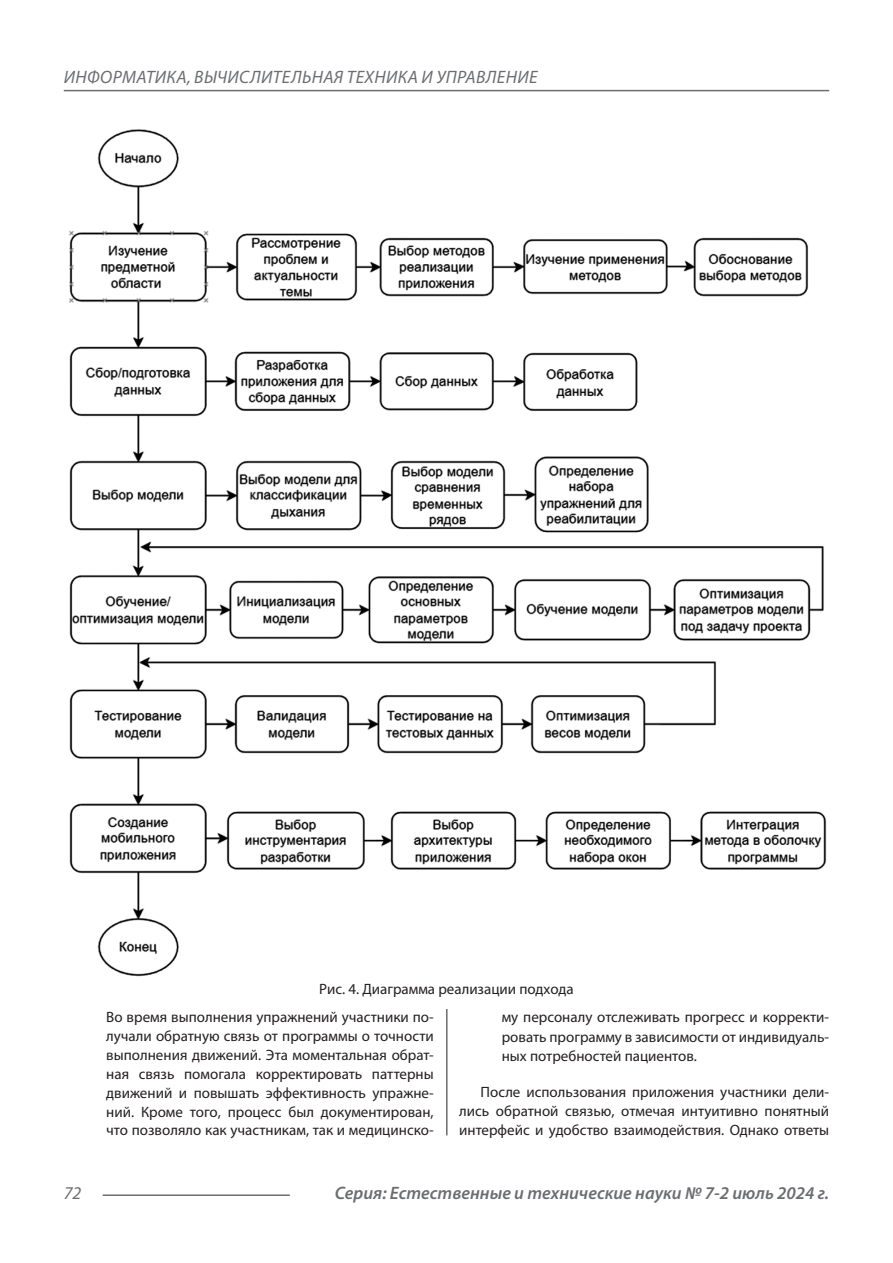
<style>
.page{position:relative;width:893px;height:1263px;background:#fff}
.page>*{position:absolute;margin:0;border:0;box-sizing:border-box;transform-origin:0 0}
.t1{font:italic 600 18px "Myriad Pro";color:#6c6d70}
.t2{font:italic 18px "Myriad Pro";letter-spacing:.02em;color:#6c6d70}
.Статья_текст{font:15px/18.8px "Myriad Pro";color:#231f20;text-align:justify}
</style>
<div class="page">
<hr style="left:446px;top:128px;width:1px;height:1007px;background:#231f20">
<hr style="left:103px;top:1194px;width:187px;height:2px;background:#6c6d70">
<hr style="left:64px;top:90px;width:765px;height:1px;background:#6c6d70">
<div style="left:442px;top:994px;width:11px;height:14px;background:#fff"></div>
<img style="left:69px;top:128px;width:758px;height:848px">
<p class="t2" style="left:64px;top:66px;width:475px">ИНФОРМАТИКА, ВЫЧИСЛИТЕЛЬНАЯ ТЕХНИКА И УПРАВЛЕНИЕ</p>
<p class="Статья_текст" style="left:319px;top:979px;width:256px">Рис. 4. Диаграмма реализации подхода</p>
<p class="Статья_текст" style="left:106px;top:1008px;width:329px">Во время выполнения упражнений участники по&shy;лучали обратную связь от программы о точности выполнения движений. Эта моментальная обрат&shy;ная связь помогала корректировать паттерны движений и повышать эффективность упражне&shy;ний. Кроме того, процесс был документирован, что позволяло как участникам, так и медицинско-</p>
<p class="Статья_текст" style="left:502px;top:1007px;width:329px;line-height:19.2px">му персоналу отслеживать прогресс и корректи&shy;ровать программу в зависимости от индивидуаль&shy;ных потребностей пациентов.</p>
<p class="Статья_текст" style="left:459px;top:1082px;width:371px;line-height:19.2px;text-indent:21px">После использования приложения участники дели&shy;лись обратной связью, отмечая интуитивно понятный интерфейс и удобство взаимодействия. Однако ответы</p>
<p class="t2" style="left:64px;top:1182px;width:19px">72</p>
<p class="t1" style="left:335px;top:1182px;width:496px">Серия: Естественные и технические науки № 7-2 июль 2024 г.</p>
</div>
